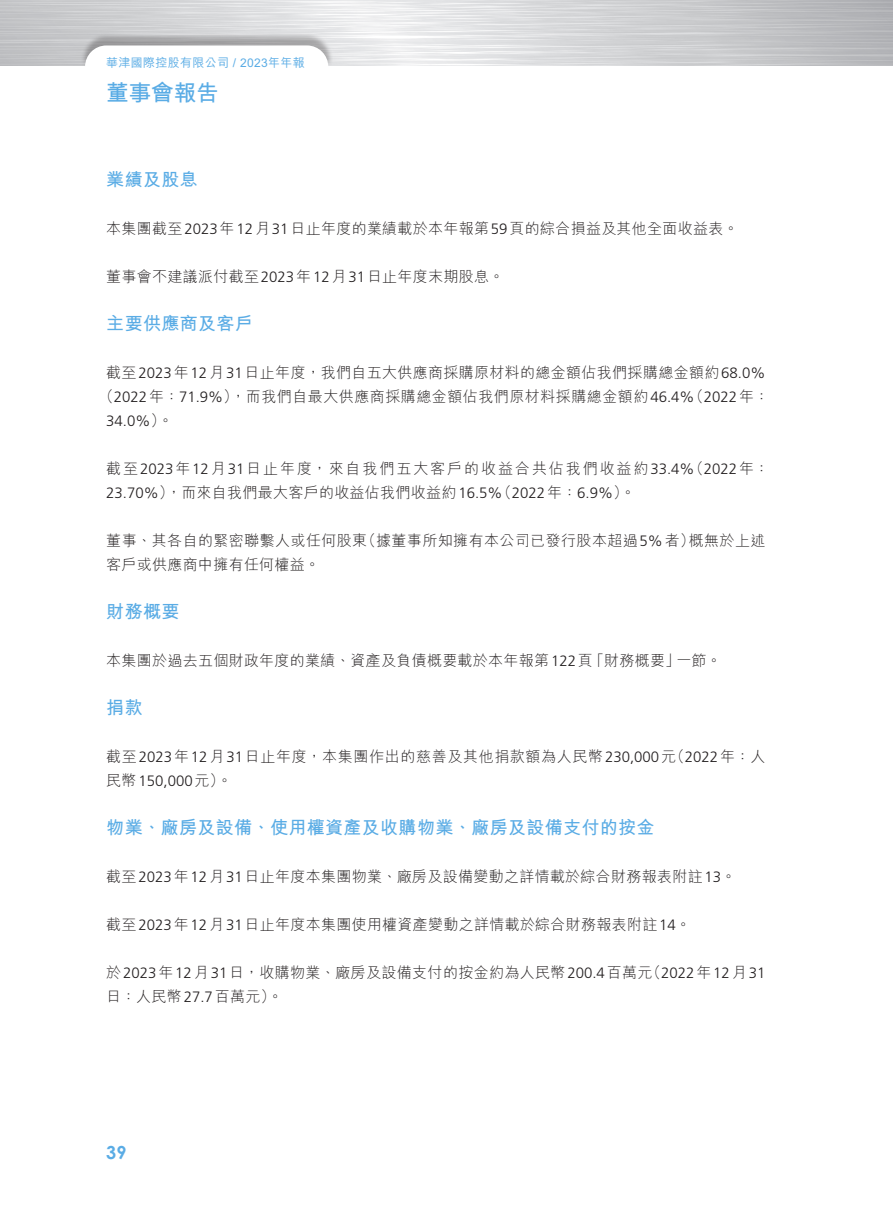
<style>
.page{position:relative;width:893px;height:1212px;background:#fff}
.page>*{position:absolute;margin:0;border:0;box-sizing:border-box;transform-origin:0 0}
.t1{font:700 22.5px "M Hei HK";color:#5aace5}
.t2{font:700 18px "M Hei HK";letter-spacing:.02em;color:#5aace5}
.t3{font:700 18px "Century Gothic";color:#5aace5}
.t4{font:300 15px/24px "M Hei HK";letter-spacing:.02em;color:#231f20}
.t5{font:300 15px "Frutiger LT Std";color:#231f20}
.t6{font:300 15px "M Hei HK";letter-spacing:.045em;color:#231f20}
.t7{font:300 15px "M Hei HK";letter-spacing:.13em;color:#231f20}
.t8{font:500 12px "M Hei HK";letter-spacing:.025em;color:#5aace5}
.s1{font-family:"Frutiger LT Std"}
.s2{font-family:"M Hei HK"}
</style>
<div class="page">
<div style="left:80px;top:32px;width:253px;height:35px;background:#231f20;opacity:.3"></div>
<svg style="left:85px;top:45px;width:243px;height:22px"></svg>
<p class="t8" style="left:106px;top:54px;width:200px">華津國際控股有限公司 / 2023年年報</p>
<h1 class="t1" style="left:106px;top:77px;width:114px">董事會報告</h1>
<p class="t2" style="left:106px;top:166px;width:93px">業績及股息</p>
<p class="t4" style="left:106px;top:216px;width:634px">本集團截至<span class="s1">2023</span>年<span class="s1">12</span>月<span class="s1">31</span>日止年度的業績載於本年報第<span class="s1">59</span>頁的綜合損益及其他全面收益表。</p>
<p class="t4" style="left:106px;top:264px;width:399px">董事會不建議派付截至<span class="s1">2023</span>年<span class="s1">12</span>月<span class="s1">31</span>日止年度末期股息。</p>
<p class="t2" style="left:106px;top:310px;width:148px">主要供應商及客戶</p>
<p class="t4" style="left:106px;top:360px;width:661px">截至<span class="s1">2023</span>年<span class="s1">12</span>月<span class="s1">31</span>日止年度，我們自五大供應商採購原材料的總金額佔我們採購總金額約<span class="s1">68.0%</span></p>
<p class="t5" style="left:689px;top:388px;width:82px"><span class="s2">（</span>2022<span class="s2">年：</span></p>
<p class="t4" style="left:99px;top:384px;width:597px">（<span class="s1">2022</span>年：<span class="s1">71.9%</span> ，）而我們自最大供應商採購總金額佔我們原材料採購總金額約<span class="s1">46.4%</span></p>
<p class="t5" style="left:106px;top:412px;width:68px">34.0% <span class="s2">。(</span></p>
<p class="t5" style="left:689px;top:460px;width:82px"><span class="s2">（</span>2022<span class="s2">年：</span></p>
<p class="t7" style="left:106px;top:461px;width:590px">截至<span class="s1">2023</span>年<span class="s1">12</span>月<span class="s1">31</span>日止年度，來自我們五大客戶的收益合共佔我們收益約<span class="s1">33.4%</span></p>
<p class="t5" style="left:497px;top:484px;width:140px"><span class="s2">（</span>2022<span class="s2">年：</span>6.9% <span class="s2">。(</span></p>
<p class="t4" style="left:106px;top:480px;width:398px"><span class="s1">23.70%</span> ，）而來自我們最大客戶的收益佔我們收益約<span class="s1">16.5%</span></p>
<p class="t4" style="left:361px;top:528px;width:335px">（據董事所知擁有本公司已發行股本超過<span class="s1">5%</span>者）</p>
<p class="t4" style="left:106px;top:528px;width:262px">董事、其各自的緊密聯繫人或任何股東客戶或供應商中擁有任何權益。</p>
<p class="t2" style="left:106px;top:598px;width:75px">財務概要</p>
<p class="t4" style="left:689px;top:528px;width:78px">概無於上述</p>
<p class="t4" style="left:106px;top:648px;width:488px">本集團於過去五個財政年度的業績、資產及負債概要載於本年報第<span class="s1">122</span>頁</p>
<p class="t2" style="left:106px;top:694px;width:38px">捐款</p>
<p class="t6" style="left:106px;top:749px;width:661px">截至<span class="s1">2023</span>年<span class="s1">12</span>月<span class="s1">31</span>日止年度，本集團作出的慈善及其他捐款額為人民幣<span class="s1">230,000</span> （元 <span class="s1">2022</span>年：人</p>
<p class="t5" style="left:106px;top:772px;width:127px"><span class="s2">民幣</span>150,000<span class="s2">元。(</span></p>
<p class="t2" style="left:106px;top:814px;width:550px">物業、廠房及設備、使用權資產及收購物業、廠房及設備支付的按金</p>
<p class="t4" style="left:106px;top:864px;width:631px">截至<span class="s1">2023</span>年<span class="s1">12</span>月<span class="s1">31</span>日止年度本集團物業、廠房及設備變動之詳情載於綜合財務報表附註<span class="s1">13</span>。</p>
<p class="t4" style="left:106px;top:912px;width:586px">截至<span class="s1">2023</span>年<span class="s1">12</span>月<span class="s1">31</span>日止年度本集團使用權資產變動之詳情載於綜合財務報表附註<span class="s1">14</span>。</p>
<p class="t5" style="left:646px;top:964px;width:121px"><span class="s2">（</span>2022<span class="s2">年</span>12<span class="s2">月</span>31</p>
<p class="t4" style="left:676px;top:648px;width:47px">一節。</p>
<p class="t4" style="left:589px;top:648px;width:92px">「財務概要」</p>
<p class="t4" style="left:106px;top:960px;width:548px">於<span class="s1">2023</span>年<span class="s1">12</span>月<span class="s1">31</span>日，收購物業、廠房及設備支付的按金約為人民幣<span class="s1">200.4</span>百萬元日：人民幣<span class="s1">27.7</span>百萬元。(</p>
<p class="t3" style="left:106px;top:1138px;width:22px">39</p>
</div>
